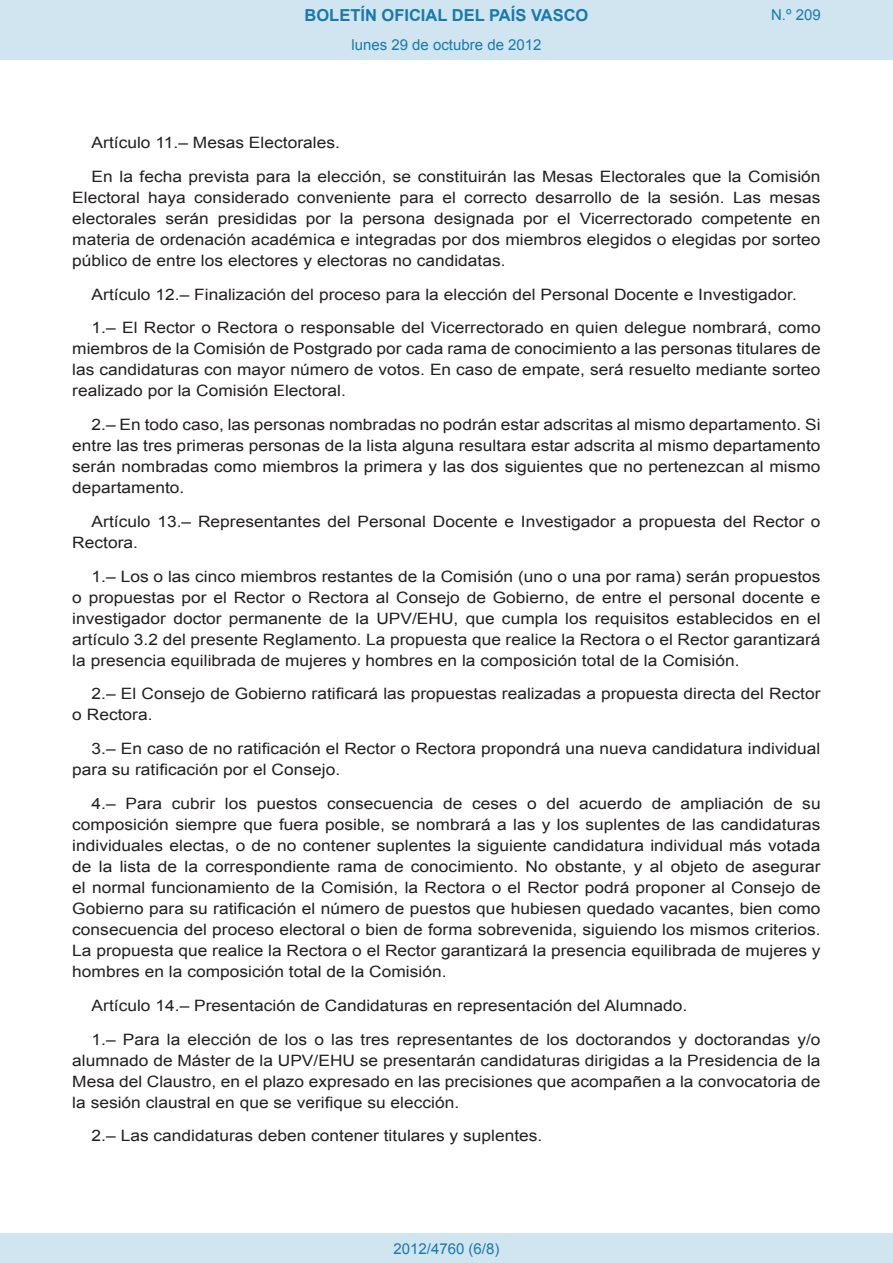
<style>
.page{position:relative;width:893px;height:1263px;background:#fff}
.page>*{position:absolute;margin:0;border:0;box-sizing:border-box;transform-origin:0 0}
.t1{font:700 16.5px "Arial";color:#1879ad}
.BOPVDetalle{font:15.6px/21px "Arial";color:#231f20;text-align:justify;scale:1.11 1}
.Paginacion_Centro{font:15px "Arial";color:#1879ad}
</style>
<div class="page">
<div style="left:0;top:0;width:893px;height:60px;background:#d0e5f0"></div>
<div style="left:0;top:1233px;width:893px;height:30px;background:#d0e5f0"></div>
<p class="t1" style="left:305px;top:4px;width:285px">BOLETÍN OFICIAL DEL PAÍS VASCO</p>
<p class="Paginacion_Centro" style="left:351px;top:35px;width:192px">lunes 29 de octubre de 2012</p>
<p class="Paginacion_Centro" style="left:771px;top:5px;width:51px">N.º 209</p>
<p class="BOPVDetalle" style="left:92px;top:132px;width:225px">Artículo 11.– Mesas Electorales.</p>
<p class="BOPVDetalle" style="left:72px;top:166px;width:676px;text-indent:19px">En la fecha prevista para la elección, se constituirán las Mesas Electorales que la Comisión Electoral haya considerado conveniente para el correcto desarrollo de la sesión. Las mesas electorales serán presididas por la persona designada por el Vicerrectorado competente en materia de ordenación académica e integradas por dos miembros elegidos o elegidas por sorteo público de entre los electores y electoras no candidatas.</p>
<p class="BOPVDetalle" style="left:92px;top:284px;width:637px">Artículo 12.– Finalización del proceso para la elección del Personal Docente e Investigador.</p>
<p class="BOPVDetalle" style="left:72px;top:318px;width:676px;text-indent:19px">1.– El Rector o Rectora o responsable del Vicerrectorado en quien delegue nombrará, como miembros de la Comisión de Postgrado por cada rama de conocimiento a las personas titulares de las candidaturas con mayor número de votos. En caso de empate, será resuelto mediante sorteo realizado por la Comisión Electoral.</p>
<p class="BOPVDetalle" style="left:72px;top:414px;width:676px;text-indent:19px">2.– En todo caso, las personas nombradas no podrán estar adscritas al mismo departamento. Si entre las tres primeras personas de la lista alguna resultara estar adscrita al mismo departamento serán nombradas como miembros la primera y las dos siguientes que no pertenezcan al mismo departamento.</p>
<p class="BOPVDetalle" style="left:72px;top:511px;width:676px;text-indent:19px">Artículo 13.– Representantes del Personal Docente e Investigador a propuesta del Rector o<br>Rectora.</p>
<p class="BOPVDetalle" style="left:72px;top:566px;width:676px;text-indent:19px">1.– Los o las cinco miembros restantes de la Comisión (uno o una por rama) serán propuestos o propuestas por el Rector o Rectora al Consejo de Gobierno, de entre el personal docente e investigador doctor permanente de la UPV/EHU, que cumpla los requisitos establecidos en el artículo 3.2 del presente Reglamento. La propuesta que realice la Rectora o el Rector garantizará la presencia equilibrada de mujeres y hombres en la composición total de la Comisión.</p>
<p class="BOPVDetalle" style="left:72px;top:684px;width:675px;text-indent:19px">2.– El Consejo de Gobierno ratificará las propuestas realizadas a propuesta directa del Rector o Rectora.</p>
<p class="BOPVDetalle" style="left:72px;top:738px;width:675px;text-indent:19px">3.– En caso de no ratificación el Rector o Rectora propondrá una nueva candidatura individual para su ratificación por el Consejo.</p>
<p class="BOPVDetalle" style="left:72px;top:793px;width:676px;text-indent:19px">4.– Para cubrir los puestos consecuencia de ceses o del acuerdo de ampliación de su composición siempre que fuera posible, se nombrará a las y los suplentes de las candidaturas individuales electas, o de no contener suplentes la siguiente candidatura individual más votada de la lista de la correspondiente rama de conocimiento. No obstante, y al objeto de asegurar el normal funcionamiento de la Comisión, la Rectora o el Rector podrá proponer al Consejo de Gobierno para su ratificación el número de puestos que hubiesen quedado vacantes, bien como consecuencia del proceso electoral o bien de forma sobrevenida, siguiendo los mismos criterios.<br>La propuesta que realice la Rectora o el Rector garantizará la presencia equilibrada de mujeres y hombres en la composición total de la Comisión.</p>
<p class="BOPVDetalle" style="left:92px;top:995px;width:538px">Artículo 14.– Presentación de Candidaturas en representación del Alumnado.</p>
<p class="BOPVDetalle" style="left:72px;top:1029px;width:676px;text-indent:19px">1.– Para la elección de los o las tres representantes de los doctorandos y doctorandas y/o alumnado de Máster de la UPV/EHU se presentarán candidaturas dirigidas a la Presidencia de la Mesa del Claustro, en el plazo expresado en las precisiones que acompañen a la convocatoria de la sesión claustral en que se verifique su elección.</p>
<p class="BOPVDetalle" style="left:92px;top:1125px;width:408px">2.– Las candidaturas deben contener titulares y suplentes.</p>
<p class="Paginacion_Centro" style="left:393px;top:1238px;width:107px">2012/4760 (6/8)</p>
</div>
